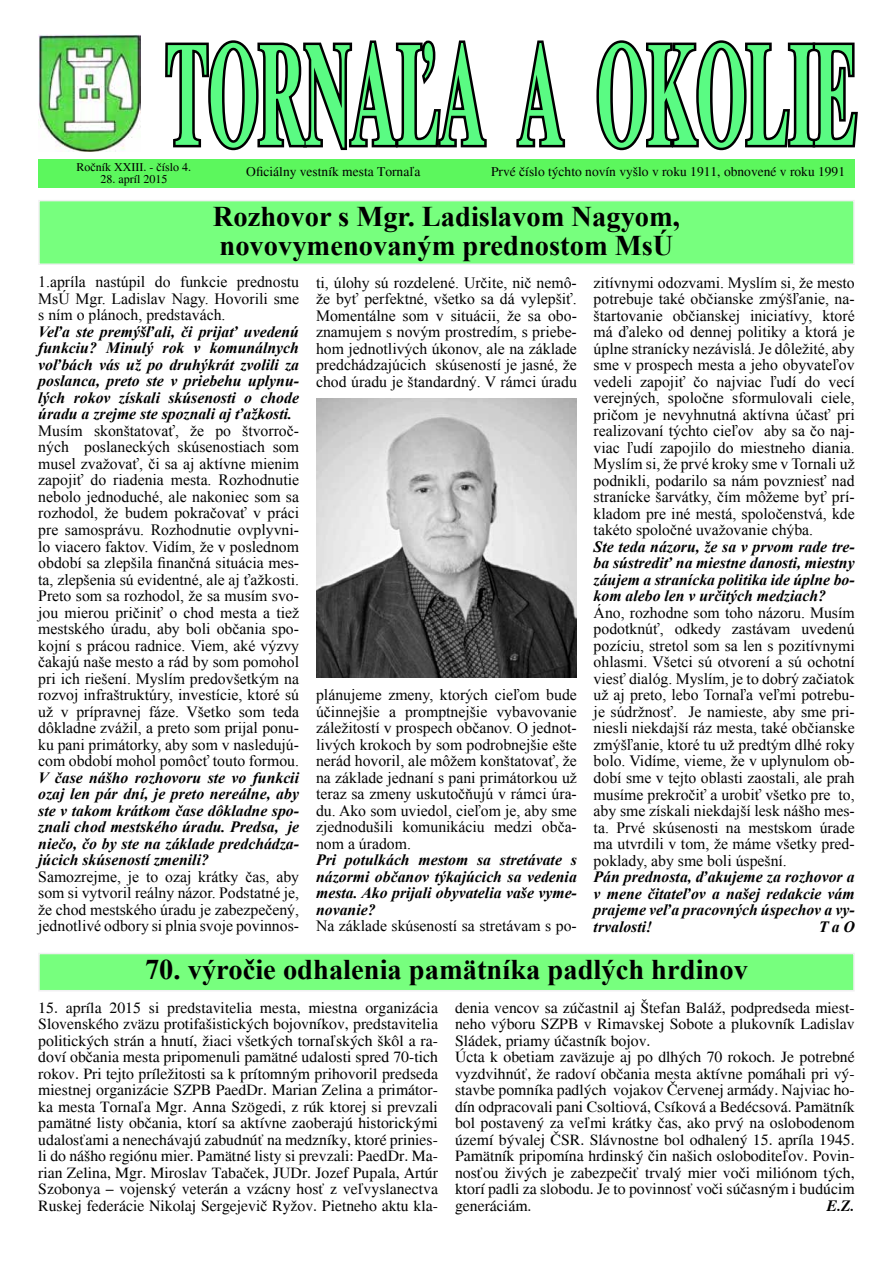
<style>
.page{position:relative;width:893px;height:1263px;background:#fff}
.page>*{position:absolute;margin:0;border:0;box-sizing:border-box;transform-origin:0 0}
.t1{font:700 147.6px "Times";color:#5afb83;scale:.43 1}
.t2{font:700 28.5px/28.5px "Times New Roman";color:#000}
.t3{font:15.75px/16.5px "Times New Roman";color:#000;text-align:justify}
.t4{font:15.75px/16.5px "Times";color:#000;text-align:justify}
.t5{font:italic 700 15.75px/16.5px "Times New Roman";color:#000;text-align:justify}
.t6{font:italic 700 15.75px "Times";color:#000}
.t7{font:13.5px "Times";color:#000}
.t8{font:12px "Times";color:#000}
</style>
<div class="page">
<div style="left:38px;top:159px;width:817px;height:28px;background:#5cf75d"></div>
<img style="left:38px;top:34px;width:102px;height:117px">
<svg style="left:165px;top:40px;width:322px;height:111px"></svg>
<svg style="left:516px;top:40px;width:50px;height:108px"></svg>
<svg style="left:596px;top:40px;width:262px;height:111px"></svg>
<div style="left:38px;top:200px;width:817px;height:65px;background:#77ff7e;border:2px solid #f0f0f1"></div>
<div style="left:38px;top:953px;width:817px;height:38px;background:#77ff7e;border:2px solid #f0f0f1"></div>
<img style="left:316px;top:399px;width:261px;height:278px">
<h1 class="t1" style="left:166px;top:9px;width:1609px">TORNAĽA A OKOLIE</h1>
<p class="t8" style="left:77px;top:160px;width:116px">Ročník XXIII. - číslo 4.</p>
<p class="t8" style="left:100px;top:172px;width:68px">28. apríl 2015</p>
<p class="t7" style="left:246px;top:164px;width:176px">Oficiálny vestník mesta Tornaľa</p>
<p class="t7" style="left:491px;top:164px;width:355px">Prvé číslo týchto novín vyšlo v roku 1911, obnovené v roku 1991</p>
<h2 class="t2" style="left:213px;top:202px;width:469px">Rozhovor s Mgr. Ladislavom Nagyom, novovymenovaným prednostom MsÚ</h2>
<p class="t3" style="left:38px;top:274px;width:262px">1.apríla nastúpil do funkcie prednostu MsÚ Mgr. Ladislav Nagy. Hovorili sme s ním o plánoch, predstavách.</p>
<p class="t5" style="left:38px;top:323px;width:262px">Veľa ste premýšľali, či prijať uvedenú funkciu? Minulý rok v komunálnych voľbách vás už po druhýkrát zvolili za poslanca, preto ste v priebehu uplynu&shy;lých rokov získali skúsenosti o chode úradu a zrejme ste spoznali aj ťažkosti.</p>
<p class="t3" style="left:38px;top:422px;width:262px">Musím skonštatovať, že po štvorroč&shy;ných poslaneckých skúsenostiach som musel zvažovať, či sa aj aktívne mienim zapojiť do riadenia mesta. Rozhodnutie nebolo jednoduché, ale nakoniec som sa rozhodol, že budem pokračovať v práci pre samosprávu. Rozhodnutie ovplyvni&shy;lo viacero faktov. Vidím, že v poslednom období sa zlepšila finančná situácia mes&shy;ta, zlepšenia sú evidentné, ale aj ťažkosti.<br>Preto som sa rozhodol, že sa musím svo&shy;jou mierou pričiniť o chod mesta a tiež mestského úradu, aby boli občania spo&shy;kojní s prácou radnice. Viem, aké výzvy čakajú naše mesto a rád by som pomohol pri ich riešení. Myslím predovšetkým na rozvoj infraštruktúry, investície, ktoré sú už v prípravnej fáze. Všetko som teda dôkladne zvážil, a preto som prijal ponu&shy;ku pani primátorky, aby som v nasledujú&shy;com období mohol pomôcť touto formou.</p>
<p class="t5" style="left:38px;top:769px;width:262px">V čase nášho rozhovoru ste vo funkcii ozaj len pár dní, je preto nereálne, aby ste v takom krátkom čase dôkladne spo&shy;znali chod mestského úradu. Predsa, je niečo, čo by ste na základe predchádza&shy;júcich skúseností zmenili?</p>
<p class="t3" style="left:38px;top:868px;width:262px">Samozrejme, je to ozaj krátky čas, aby som si vytvoril reálny názor. Podstatné je, že chod mestského úradu je zabezpečený, jednotlivé odbory si plnia svoje povinnos-</p>
<p class="t3" style="left:316px;top:274px;width:262px">ti, úlohy sú rozdelené. Určite, nič nemô&shy;že byť perfektné, všetko sa dá vylepšiť.<br>Momentálne som v situácii, že sa obo&shy;znamujem s novým prostredím, s priebe&shy;hom jednotlivých úkonov, ale na základe predchádzajúcich skúseností je jasné, že chod úradu je štandardný. V rámci úradu</p>
<p class="t3" style="left:594px;top:274px;width:263px">zitívnymi odozvami. Myslím si, že mesto potrebuje také občianske zmýšľanie, na&shy;štartovanie občianskej iniciatívy, ktoré má ďaleko od dennej politiky a ktorá je úplne stranícky nezávislá. Je dôležité, aby sme v prospech mesta a jeho obyvateľov vedeli zapojiť čo najviac ľudí do vecí verejných, spoločne sformulovali ciele, pričom je nevyhnutná aktívna účasť pri realizovaní týchto cieľov aby sa čo naj&shy;viac ľudí zapojilo do miestneho diania.<br>Myslím si, že prvé kroky sme v Tornali už podnikli, podarilo sa nám povzniesť nad stranícke šarvátky, čím môžeme byť prí&shy;kladom pre iné mestá, spoločenstvá, kde takéto spoločné uvažovanie chýba.</p>
<p class="t5" style="left:594px;top:538px;width:263px">Ste teda názoru, že sa v prvom rade tre&shy;ba sústrediť na miestne danosti, miestny záujem a stranícka politika ide úplne bo&shy;kom alebo len v určitých medziach?</p>
<p class="t3" style="left:594px;top:604px;width:263px">Áno, rozhodne som toho názoru. Musím podotknúť, odkedy zastávam uvedenú pozíciu, stretol som sa len s pozitívnymi ohlasmi. Všetci sú otvorení a sú ochotní viesť dialóg. Myslím, je to dobrý začiatok už aj preto, lebo Tornaľa veľmi potrebu&shy;je súdržnosť. Je namieste, aby sme pri&shy;niesli niekdajší ráz mesta, také občianske zmýšľanie, ktoré tu už predtým dlhé roky bolo. Vidíme, vieme, že v uplynulom ob&shy;dobí sme v tejto oblasti zaostali, ale prah musíme prekročiť a urobiť všetko pre to, aby sme získali niekdajší lesk nášho mes&shy;ta. Prvé skúsenosti na mestskom úrade ma utvrdili v tom, že máme všetky pred&shy;poklady, aby sme boli úspešní.</p>
<p class="t5" style="left:594px;top:868px;width:263px">Pán prednosta, ďakujeme za rozhovor a v mene čitateľov a našej redakcie vám prajeme veľa pracovných úspechov a vy&shy;trvalosti!</p>
<p class="t3" style="left:316px;top:686px;width:262px">plánujeme zmeny, ktorých cieľom bude účinnejšie a promptnejšie vybavovanie záležitostí v prospech občanov. O jednot&shy;livých krokoch by som podrobnejšie ešte nerád hovoril, ale môžem konštatovať, že na základe jednaní s pani primátorkou už teraz sa zmeny uskutočňujú v rámci úra&shy;du. Ako som uviedol, cieľom je, aby sme zjednodušili komunikáciu medzi obča&shy;nom a úradom.</p>
<p class="t5" style="left:316px;top:851px;width:262px">Pri potulkách mestom sa stretávate s názormi občanov týkajúcich sa vedenia mesta. Ako prijali obyvatelia vaše vyme&shy;novanie?</p>
<p class="t3" style="left:316px;top:917px;width:262px">Na základe skúseností sa stretávam s po-</p>
<p class="t5" style="left:819px;top:917px;width:37px">T a O</p>
<h2 class="t2" style="left:145px;top:955px;width:604px">70. výročie odhalenia pamätníka padlých hrdinov</h2>
<p class="t4" style="left:38px;top:999px;width:401px">15. apríla 2015 si predstavitelia mesta, miestna organizácia Slovenského zväzu protifašistických bojovníkov, predstavitelia politických strán a hnutí, žiaci všetkých tornaľských škôl a ra&shy;doví občania mesta pripomenuli pamätné udalosti spred 70-tich rokov. Pri tejto príležitosti sa k prítomným prihovoril predseda miestnej organizácie SZPB PaedDr. Marian Zelina a primátor&shy;ka mesta Tornaľa Mgr. Anna Szögedi, z rúk ktorej si prevzali pamätné listy občania, ktorí sa aktívne zaoberajú historickými udalosťami a nenechávajú zabudnúť na medzníky, ktoré prinies&shy;li do nášho regiónu mier. Pamätné listy si prevzali: PaedDr. Ma&shy;rian Zelina, Mgr. Miroslav Tabaček, JUDr. Jozef Pupala, Artúr Szobonya – vojenský veterán a vzácny hosť z veľvyslanectva Ruskej federácie Nikolaj Sergejevič Ryžov. Pietneho aktu kla-</p>
<p class="t4" style="left:455px;top:999px;width:401px;text-align:left">denia vencov sa zúčastnil aj Štefan Baláž, podpredseda miest&shy;neho výboru SZPB v Rimavskej Sobote a plukovník Ladislav Sládek, priamy účastník bojov.<br>Úcta k obetiam zaväzuje aj po dlhých 70 rokoch. Je potrebné vyzdvihnúť, že radoví občania mesta aktívne pomáhali pri vý&shy;stavbe pomníka padlých vojakov Červenej armády. Najviac ho&shy;dín odpracovali pani Csoltiová, Csíková a Bedécsová. Pamätník bol postavený za veľmi krátky čas, ako prvý na oslobodenom území bývalej ČSR. Slávnostne bol odhalený 15. apríla 1945.<br>Pamätník pripomína hrdinský čin našich osloboditeľov. Povin&shy;nosťou živých je zabezpečiť trvalý mier voči miliónom tých, ktorí padli za slobodu. Je to povinnosť voči súčasným i budúcim generáciám.</p>
<p class="t6" style="left:827px;top:1196px;width:30px">E.Z.</p>
</div>
